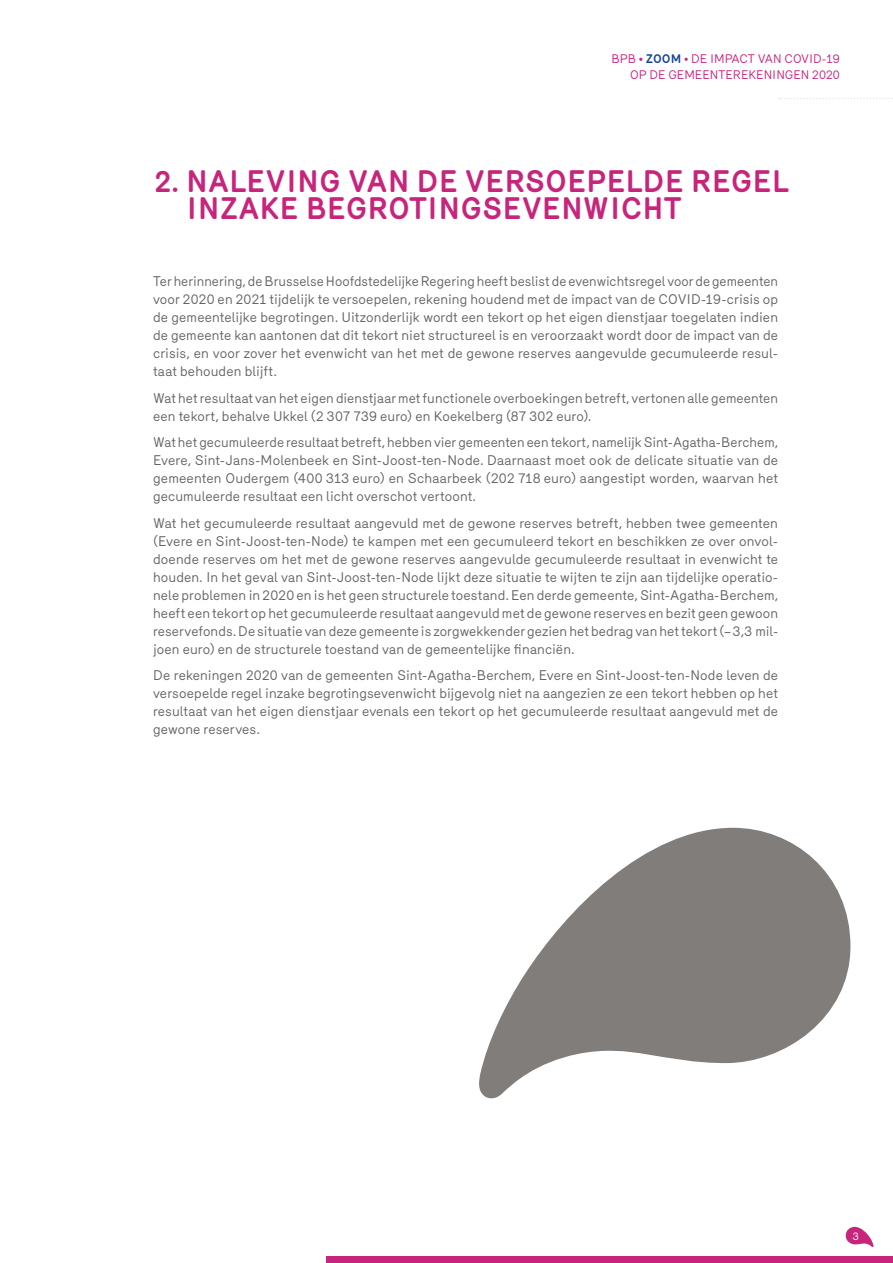
<style>
.page{position:relative;width:893px;height:1263px;background:#fff}
.page>*{position:absolute;margin:0;border:0;box-sizing:border-box;transform-origin:0 0}
.Titre_1{font:700 30px/27px "Mercury";color:#c7257c}
.Ebauche_Flux_Corps{font:13.5px/18px "Merkury";letter-spacing:.01em;color:#636366;text-align:justify}
.t1{font:12px/16.4px "Merkury";color:#c7257c;text-align:right}
.t2{font:10.5px "Mercury";color:#fff}
.s1{font-weight:700;color:#144396}
</style>
<div class="page">
<svg style="left:479px;top:828px;width:371px;height:271px;fill:#807d7a"></svg>
<div style="left:326px;top:1256px;width:567px;height:7px;background:#c7257c"></div>
<svg style="left:779px;top:98px;width:114px;height:1px"></svg>
<svg style="left:846px;top:1227px;width:28px;height:20px"></svg>
<div style="left:847px;top:1232px;width:17px;height:9px;background:#c7257c"></div>
<p class="t1" style="left:611px;top:49px;width:230px">BPB • <span class="s1">ZOOM</span> • DE IMPACT VAN COVID-19<br>OP DE GEMEENTEREKENINGEN 2020</p>
<p class="Titre_1" style="left:186px;top:168px;width:604px;text-indent:-32px">2. NALEVING VAN DE VERSOEPELDE REGEL<br>INZAKE BEGROTINGSEVENWICHT</p>
<p class="Ebauche_Flux_Corps" style="left:153px;top:271px;width:627px">Ter herinnering, de Brusselse Hoofdstedelijke Regering heeft beslist de evenwichtsregel voor de gemeenten voor 2020 en 2021 tijdelijk te versoepelen, rekening houdend met de impact van de COVID-19-crisis op de gemeentelijke begrotingen. Uitzonderlijk wordt een tekort op het eigen dienstjaar toegelaten indien de gemeente kan aantonen dat dit tekort niet structureel is en veroorzaakt wordt door de impact van de crisis, en voor zover het evenwicht van het met de gewone reserves aangevulde gecumuleerde resul&shy;taat behouden blijft.</p>
<p class="Ebauche_Flux_Corps" style="left:153px;top:388px;width:626px">Wat het resultaat van het eigen dienstjaar met functionele overboekingen betreft, vertonen alle gemeenten een tekort, behalve Ukkel (2 307 739 euro) en Koekelberg (87 302 euro).</p>
<p class="Ebauche_Flux_Corps" style="left:153px;top:432px;width:627px">Wat het gecumuleerde resultaat betreft, hebben vier gemeenten een tekort, namelijk Sint-Agatha-Berchem, Evere, Sint-Jans-Molenbeek en Sint-Joost-ten-Node. Daarnaast moet ook de delicate situatie van de gemeenten Oudergem (400 313 euro) en Schaarbeek (202 718 euro) aangestipt worden, waarvan het gecumuleerde resultaat een licht overschot vertoont.</p>
<p class="Ebauche_Flux_Corps" style="left:153px;top:513px;width:627px">Wat het gecumuleerde resultaat aangevuld met de gewone reserves betreft, hebben twee gemeenten (Evere en Sint-Joost-ten-Node) te kampen met een gecumuleerd tekort en beschikken ze over onvol&shy;doende reserves om het met de gewone reserves aangevulde gecumuleerde resultaat in evenwicht te houden. In het geval van Sint-Joost-ten-Node lijkt deze situatie te wijten te zijn aan tijdelijke operatio&shy;nele problemen in 2020 en is het geen structurele toestand. Een derde gemeente, Sint-Agatha-Berchem, heeft een tekort op het gecumuleerde resultaat aangevuld met de gewone reserves en bezit geen gewoon reservefonds. De situatie van deze gemeente is zorgwekkender gezien het bedrag van het tekort (–3,3 mil&shy;joen euro) en de structurele toestand van de gemeentelijke financiën.</p>
<p class="Ebauche_Flux_Corps" style="left:153px;top:665px;width:627px">De rekeningen 2020 van de gemeenten Sint-Agatha-Berchem, Evere en Sint-Joost-ten-Node leven de versoepelde regel inzake begrotingsevenwicht bijgevolg niet na aangezien ze een tekort hebben op het resultaat van het eigen dienstjaar evenals een tekort op het gecumuleerde resultaat aangevuld met de gewone reserves.</p>
<p class="t2" style="left:853px;top:1230px;width:8px">3</p>
</div>
